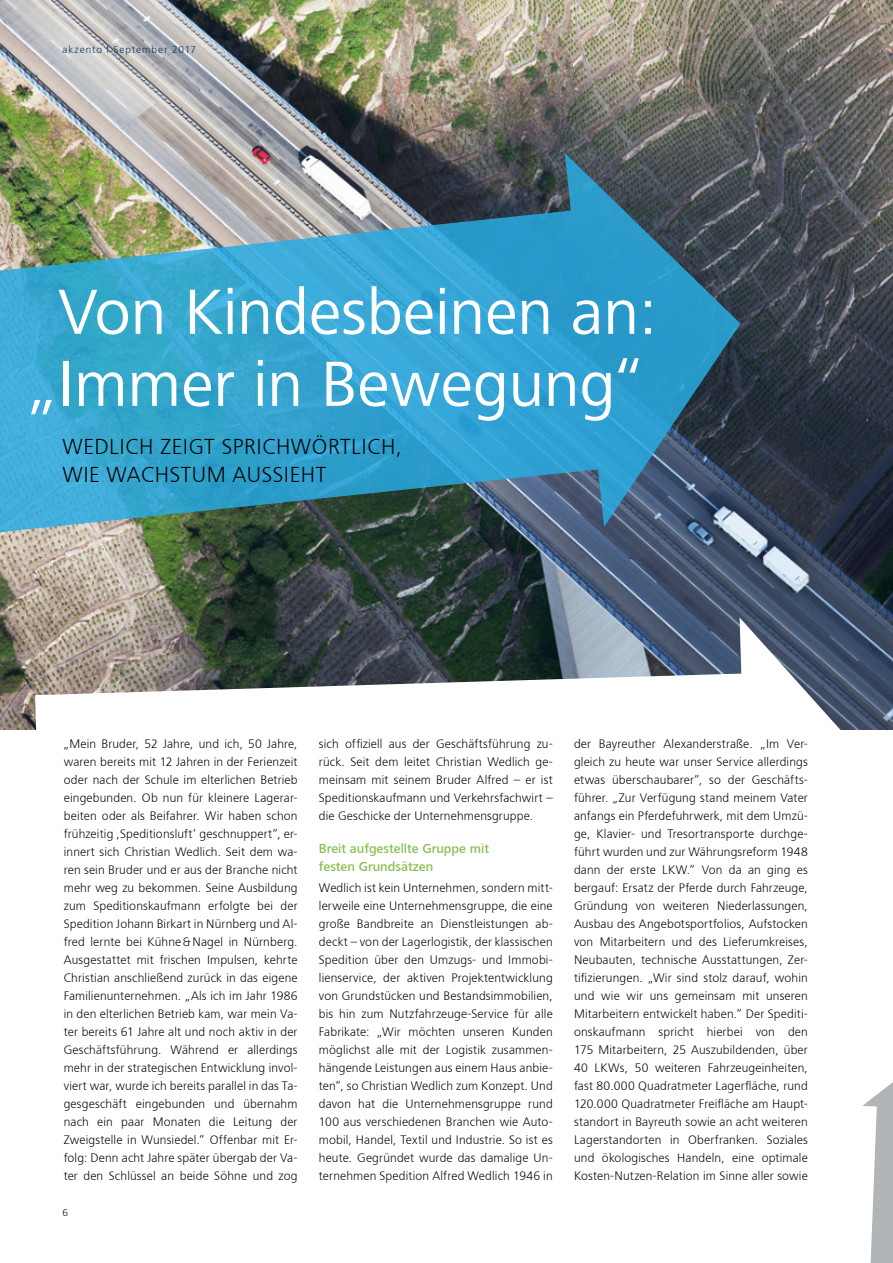
<style>
.page{position:relative;width:893px;height:1263px;background:#fff}
.page>*{position:absolute;margin:0;border:0;box-sizing:border-box;transform-origin:0 0}
.t1{font:66px/72px "Lino Frutiger Next";color:#fff;text-align:center}
.t2{font:300 22.5px "Lino Frutiger Next";letter-spacing:.025em;color:#000}
.t3{font:500 13.5px/18px "Lino Frutiger Next";color:#85be4c}
.t4{font:300 12.75px/18px "Lino Frutiger Next";letter-spacing:.01em;color:#000;text-align:justify}
.t5{font:300 10.5px "Lino Frutiger Next";letter-spacing:.095em;color:#002c58}
.t6{font:300 10.5px "Lino Frutiger Next";color:#000}
</style>
<div class="page">
<img style="left:0;top:0;width:892px;height:730px">
<svg style="left:892px;top:0;width:1px;height:617px"></svg>
<svg style="left:862px;top:1082px;width:31px;height:181px"></svg>
<img style="left:35px;top:617px;width:858px;height:113px">
<img style="left:0;top:153px;width:740px;height:392px">
<p class="t5" style="left:62px;top:44px;width:135px">akzento I September 2017</p>
<h1 class="t1" style="left:29px;top:276px;width:630px">Von Kindesbeinen an: „I mmer in Bewegung“</h1>
<h2 class="t2" style="left:62px;top:434px;width:209px">WEDLICH zeigt sprichwö</h2>
<h2 class="t2" style="left:328px;top:434px;width:76px">rtlich,</h2>
<h2 class="t2" style="left:62px;top:462px;width:265px">wi e Wachstum aussi eht</h2>
<p class="t4" style="left:64px;top:735px;width:235px">„Mein Bruder, 52 Jahre, und ich, 50 Jahre, waren bereits mit 12 Jahren in der Ferienzeit oder nach der Schule im elterlichen Betrieb eingebunden. Ob nun für kleinere Lagerar&shy;beiten oder als Beifahrer. Wir haben schon frühzeitig ‚Speditionsluft‘ geschnuppert“, er&shy;innert sich Christian Wedlich. Seit dem wa&shy;ren sein Bruder und er aus der Branche nicht mehr weg zu bekommen. Seine Ausbildung zum Speditionskaufmann erfolgte bei der Spedition Johann Birkart in N ürnberg und Al&shy;fred lernte bei Kühne&amp; Nagel in N ürnberg.<br>Ausgestattet mit frischen Impulsen, kehrte Christian anschließend zurück in das eigene Familienunternehmen. „Als ich im Jahr 1986 in den elterlichen Betrieb kam, war mein Va&shy;ter bereits 61 Jahre alt und noch aktiv in der Geschäftsführung. Während er allerdings mehr in der strategischen Entwicklung invol&shy;viert war, wurde ich bereits parallel in das Ta&shy;gesgeschäft eingebunden und übernahm nach ein paar Monaten die Leitung der Zweigstelle in Wunsiedel.“ Offenbar mit Er&shy;folg: Denn acht Jahre später übergab der Va&shy;ter den Schlüssel an beide Söhne und zog</p>
<p class="t6" style="left:63px;top:1206px;width:7px">6</p>
<p class="t4" style="left:319px;top:735px;width:235px">sich offiziell aus der Geschäftsführung zu&shy;rück. Seit dem leitet Christian Wedlich ge&shy;meinsam mit seinem Bruder Alfred – er ist Speditionskaufmann und Verkehrsfachwirt – die Geschicke der U nternehmensgruppe.</p>
<p class="t3" style="left:319px;top:839px;width:172px">Breit aufgestellte Gruppe mit festen Grundsätzen</p>
<p class="t4" style="left:319px;top:879px;width:235px">Wedlich ist kein U nternehmen, sondern mitt&shy;lerweile eine U nternehmensgruppe, die eine große Bandbreite an Dienstleistungen ab&shy;deckt – von der Lagerlogistik, der klassischen Spedition über den U mzugs- und Immobi&shy;lienservice, der aktiven Projektentwicklung von Grundstücken und Bestandsimmobilien, bis hin zum N utzfahrzeuge-Service für alle Fabrikate: „Wir möchten unseren Kunden möglichst alle mit der Logistik zusammen&shy;hängende Leistungen aus einem Haus anbie&shy;ten“, so Christian Wedlich zum Konzept. U nd davon hat die U nternehmensgruppe rund 100 aus verschiedenen Branchen wie Auto&shy;mobil, Handel, Textil und Industrie. So ist es heute. Gegründet wurde das damalige U n&shy;ternehmen Spedition Alfred Wedlich 1946 in</p>
<p class="t4" style="left:574px;top:735px;width:235px">der Bayreuther Alexanderstraße. „Im Ver&shy;gleich zu heute war unser Service allerdings etwas überschaubarer“, so der Geschäfts&shy;führer. „Zur Verfügung stand meinem Vater anfangs ein Pferdefuhrwerk, mit dem U mzü&shy;ge, Klavier- und Tresortransporte durchge&shy;führt wurden und zur Währungsreform 1948 dann der erste LKW.“ Von da an ging es bergauf: Ersatz der Pferde durch Fahrzeuge, Gründung von weiteren N iederlassungen, Ausbau des Angebotsportfolios, Aufstocken von Mitarbeitern und des Lieferumkreises, N eubauten, technische Ausstattungen, Zer&shy;tifizierungen. „Wir sind stolz darauf, wohin und wie wir uns gemeinsam mit unseren Mitarbeitern entwickelt haben.“ Der Spediti&shy;onskaufmann spricht hierbei von den 175 Mitarbeitern, 25 Auszubildenden, über 40 LKWs, 50 weiteren Fahrzeugeinheiten, fast 80.000 Quadratmeter Lagerfläche, rund 120.000 Quadratmeter Freifläche am Haupt&shy;standort in Bayreuth sowie an acht weiteren Lagerstandorten in Oberfranken. Soziales und ökologisches Handeln, eine optimale Kosten-N utzen-Relation im Sinne aller sowie</p>
</div>
